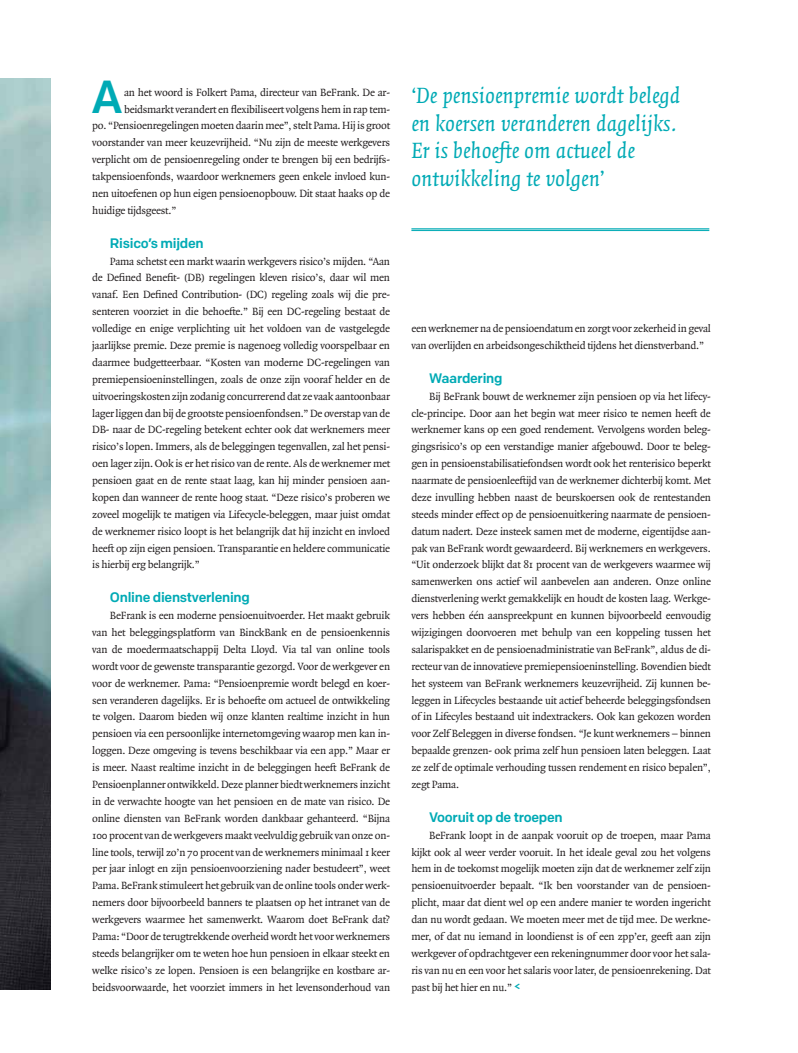
<style>
.page{position:relative;width:798px;height:1053px;background:#fff}
.page>*{position:absolute;margin:0;border:0;box-sizing:border-box;transform-origin:0 0}
.t1{font:500 46.25px "Colfax";color:#00aab5}
.t2{font:italic 23.75px/27.5px "Quadraat OT";color:#00aab5}
.t3{font:500 13.75px "Colfax";letter-spacing:-.02em;color:#00aab5}
.t4{font:11.25px/16.9px "Quadraat OT";letter-spacing:-.02em;color:#231f20;text-align:justify}
.s1{font-weight:700;color:#00aab5}
</style>
<div class="page">
<img style="left:0;top:78px;width:51px;height:911px">
<hr style="left:411px;top:228px;width:298px;height:1px;background:#00aab5">
<hr style="left:411px;top:230px;width:298px;height:1px;background:#00aab5">
<p class="t1" style="left:91px;top:76px;width:33px">A</p>
<p class="t4" style="left:124px;top:85px;width:267px">an het woord is Folkert Pama, directeur van BeFrank. De ar-</p>
<p class="t4" style="left:124px;top:101px;width:267px">beidsmarkt verandert en flexibiliseert volgens hem in rap tem-</p>
<p class="t4" style="left:92px;top:118px;width:299px">po. “Pensioenregelingen moeten daarin mee”, stelt Pama. Hij is groot</p>
<p class="t4" style="left:92px;top:135px;width:299px">voorstander van meer keuzevrijheid. “Nu zijn de meeste werkgevers</p>
<p class="t4" style="left:92px;top:152px;width:299px">verplicht om de pensioenregeling onder te brengen bij een bedrijfs-</p>
<p class="t4" style="left:92px;top:169px;width:299px">takpensioenfonds, waardoor werknemers geen enkele invloed kun-</p>
<p class="t4" style="left:92px;top:186px;width:299px">nen uitoefenen op hun eigen pensioenopbouw. Dit staat haaks op de</p>
<p class="t4" style="left:92px;top:203px;width:86px">huidige tijdsgeest.”</p>
<p class="t3" style="left:110px;top:237px;width:95px">Risico’s mijden</p>
<p class="t4" style="left:92px;top:253px;width:299px;text-indent:18px">Pama schetst een markt waarin werkgevers risico’s mijden. “Aan de Defined Benefit- (DB) regelingen kleven risico’s, daar wil men vanaf. Een Defined Contribution- (DC) regeling zoals wij die pre&shy;senteren voorziet in die behoefte.” Bij een DC-regeling bestaat de volledige en enige verplichting uit het voldoen van de vastgelegde jaarlijkse premie. Deze premie is nagenoeg volledig voorspelbaar en daarmee budgetteerbaar. “Kosten van moderne DC-regelingen van premiepensioeninstellingen, zoals de onze zijn vooraf helder en de uitvoeringskosten zijn zodanig concurrerend dat ze vaak aantoonbaar lager liggen dan bij de grootste pensioenfondsen.” De overstap van de DB- naar de DC-regeling betekent echter ook dat werknemers meer risico’s lopen. Immers, als de beleggingen tegenvallen, zal het pensi&shy;oen lager zijn. Ook is er het risico van de rente. Als de werknemer met pensioen gaat en de rente staat laag, kan hij minder pensioen aan&shy;kopen dan wanneer de rente hoog staat. “Deze risico’s proberen we zoveel mogelijk te matigen via Lifecycle-beleggen, maar juist omdat de werknemer risico loopt is het belangrijk dat hij inzicht en invloed heeft op zijn eigen pensioen. Transparantie en heldere communicatie is hierbij erg belangrijk.”</p>
<p class="t3" style="left:110px;top:591px;width:141px">Online dienstverlening</p>
<p class="t4" style="left:92px;top:608px;width:299px;text-indent:18px">BeFrank is een moderne pensioenuitvoerder. Het maakt gebruik van het beleggingsplatform van BinckBank en de pensioenkennis van de moedermaatschappij Delta Lloyd. Via tal van online tools wordt voor de gewenste transparantie gezorgd. Voor de werkgever en voor de werknemer. Pama: “Pensioenpremie wordt belegd en koer&shy;sen veranderen dagelijks. Er is behoefte om actueel de ontwikkeling te volgen. Daarom bieden wij onze klanten realtime inzicht in hun pensioen via een persoonlijke internetomgeving waarop men kan in&shy;loggen. Deze omgeving is tevens beschikbaar via een app.” Maar er is meer. Naast realtime inzicht in de beleggingen heeft BeFrank de Pensioenplanner ontwikkeld. Deze planner biedt werknemers inzicht in de verwachte hoogte van het pensioen en de mate van risico. De online diensten van BeFrank worden dankbaar gehanteerd. “Bijna 100 procent van de werkgevers maakt veelvuldig gebruik van onze on&shy;line tools, terwijl zo’n 70 procent van de werknemers minimaal 1 keer per jaar inlogt en zijn pensioenvoorziening nader bestudeert”, weet Pama. BeFrank stimuleert het gebruik van de online tools onder werk&shy;nemers door bijvoorbeeld banners te plaatsen op het intranet van de werkgevers waarmee het samenwerkt. Waarom doet BeFrank dat?<br>Pama: “Door de terugtrekkende overheid wordt het voor werknemers steeds belangrijker om te weten hoe hun pensioen in elkaar steekt en welke risico’s ze lopen. Pensioen is een belangrijke en kostbare ar&shy;beidsvoorwaarde, het voorziet immers in het levensonderhoud van</p>
<p class="t2" style="left:411px;top:84px;width:270px">‘De pensioenpremie wordt belegd en koersen veranderen dagelijks.<br>Er is behoefte om actueel de ontwikkeling te volgen’</p>
<p class="t4" style="left:411px;top:321px;width:301px">een werknemer na de pensioendatum en zorgt voor zekerheid in geval van overlijden en arbeidsongeschiktheid tijdens het dienstverband.”</p>
<p class="t3" style="left:429px;top:372px;width:75px">Waardering</p>
<p class="t4" style="left:411px;top:388px;width:301px;text-indent:18px">Bij BeFrank bouwt de werknemer zijn pensioen op via het lifecy&shy;cle-principe. Door aan het begin wat meer risico te nemen heeft de werknemer kans op een goed rendement. Vervolgens worden beleg&shy;gingsrisico’s op een verstandige manier afgebouwd. Door te beleg&shy;gen in pensioenstabilisatiefondsen wordt ook het renterisico beperkt naarmate de pensioenleeftijd van de werknemer dichterbij komt. Met deze invulling hebben naast de beurskoersen ook de rentestanden steeds minder effect op de pensioenuitkering naarmate de pensioen&shy;datum nadert. Deze insteek samen met de moderne, eigentijdse aan&shy;pak van BeFrank wordt gewaardeerd. Bij werknemers en werkgevers. “Uit onderzoek blijkt dat 81 procent van de werkgevers waarmee wij samenwerken ons actief wil aanbevelen aan anderen. Onze online dienstverlening werkt gemakkelijk en houdt de kosten laag. Werkge&shy;vers hebben één aanspreekpunt en kunnen bijvoorbeeld eenvoudig wijzigingen doorvoeren met behulp van een koppeling tussen het salarispakket en de pensioenadministratie van BeFrank”, aldus de di&shy;recteur van de innovatieve premiepensioeninstelling. Bovendien biedt het systeem van BeFrank werknemers keuzevrijheid. Zij kunnen be&shy;leggen in Lifecycles bestaande uit actief beheerde beleggingsfondsen of in Lifecyles bestaand uit indextrackers. Ook kan gekozen worden voor Zelf Beleggen in diverse fondsen. “Je kunt werknemers – binnen bepaalde grenzen- ook prima zelf hun pensioen laten beleggen. Laat ze zelf de optimale verhouding tussen rendement en risico bepalen”, zegt Pama.</p>
<p class="t3" style="left:429px;top:810px;width:135px">Vooruit op de troepen</p>
<p class="t4" style="left:411px;top:827px;width:301px;text-indent:18px">BeFrank loopt in de aanpak vooruit op de troepen, maar Pama kijkt ook al weer verder vooruit. In het ideale geval zou het volgens hem in de toekomst mogelijk moeten zijn dat de werknemer zelf zijn pensioenuitvoerder bepaalt. “Ik ben voorstander van de pensioen&shy;plicht, maar dat dient wel op een andere manier te worden ingericht dan nu wordt gedaan. We moeten meer met de tijd mee. De werkne&shy;mer, of dat nu iemand in loondienst is of een zpp’er, geeft aan zijn werkgever of opdrachtgever een rekeningnummer door voor het sala&shy;ris van nu en een voor het salaris voor later, de pensioenrekening. Dat past bij het hier en nu.” <span class="s1">&lt;</span></p>
</div>
